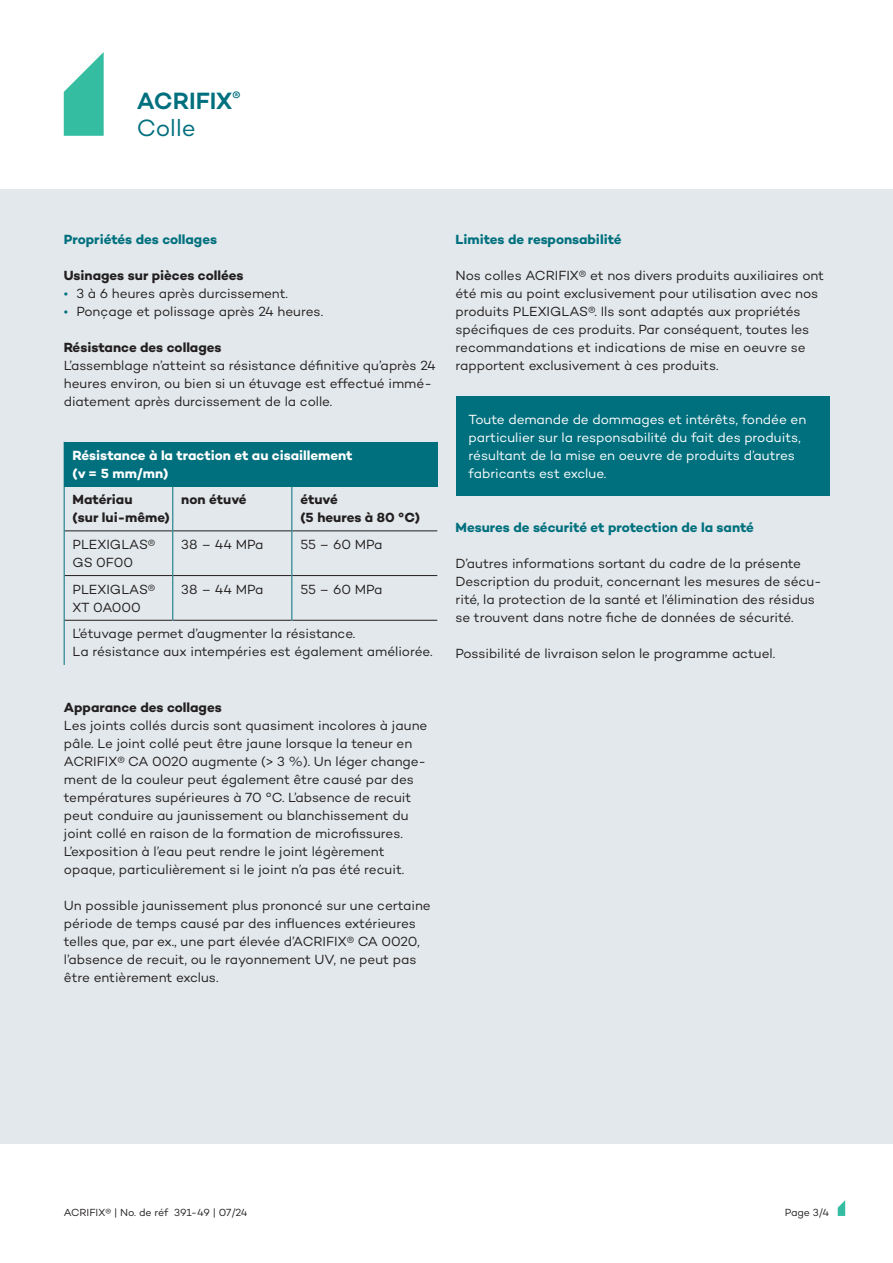
<style>
.page{position:relative;width:893px;height:1263px;background:#fff}
.page>*{position:absolute;margin:0;border:0;box-sizing:border-box;transform-origin:0 0}
.t1{font:600 24px/27px "Campton";color:#01707e}
.Fließtext{font:13.5px/18px "Campton";letter-spacing:-.005em;color:#231f20}
.Fließtext_Tabellen{font:13.5px/18px "Campton";color:#231f20}
.Info-Box{font:13.5px/18px "Campton";letter-spacing:-.005em;color:#fff}
.Fließtext-2{font:700 13.5px "Campton";letter-spacing:-.005em;color:#01707e}
.Fließtext-3{font:700 13.5px/18px "Campton";color:#231f20}
.Fließtext-4{font:700 13.5px/18px "Campton";color:#fff}
.Headline_4___Fließtext_Kopie{font:700 13.5px "Campton";color:#231f20}
.Headline_4___Fließtext{font:700 13.5px "Campton";letter-spacing:-.005em;color:#01707e}
.t2{font:10.5px "Campton";letter-spacing:-.005em;color:#231f20}
.s1{font-weight:400}
.s2{color:#01707e}
.s3{font-weight:700}
</style>
<div class="page">
<div style="left:0;top:190px;width:893px;height:954px;background:#e2e8eb"></div>
<svg style="left:838px;top:1200px;width:7px;height:16px"></svg>
<svg style="left:64px;top:52px;width:40px;height:84px"></svg>
<div style="left:64px;top:442px;width:373px;height:44px;background:#01707e"></div>
<hr style="left:65px;top:531px;width:107px;height:1px;background:#231f20">
<hr style="left:173px;top:531px;width:118px;height:1px;background:#231f20">
<hr style="left:292px;top:531px;width:145px;height:1px;background:#231f20">
<hr style="left:173px;top:575px;width:118px;height:1px;background:#231f20">
<hr style="left:292px;top:575px;width:145px;height:1px;background:#231f20">
<hr style="left:65px;top:575px;width:107px;height:1px;background:#231f20">
<hr style="left:173px;top:620px;width:118px;height:1px;background:#231f20">
<hr style="left:292px;top:620px;width:145px;height:1px;background:#231f20">
<hr style="left:65px;top:620px;width:107px;height:1px;background:#231f20">
<hr style="left:437px;top:442px;width:1px;height:44px;background:#01707e">
<hr style="left:64px;top:486px;width:1px;height:45px;background:#01707e">
<hr style="left:172px;top:486px;width:1px;height:45px;background:#01707e">
<hr style="left:291px;top:486px;width:1px;height:45px;background:#01707e">
<hr style="left:64px;top:531px;width:1px;height:44px;background:#01707e">
<hr style="left:172px;top:531px;width:1px;height:44px;background:#01707e">
<hr style="left:291px;top:531px;width:1px;height:44px;background:#01707e">
<hr style="left:64px;top:575px;width:1px;height:45px;background:#01707e">
<hr style="left:172px;top:575px;width:1px;height:45px;background:#01707e">
<hr style="left:291px;top:575px;width:1px;height:45px;background:#01707e">
<hr style="left:64px;top:620px;width:1px;height:45px;background:#01707e">
<div style="left:456px;top:397px;width:373px;height:99px;background:#01707e"></div>
<h1 class="t1" style="left:137px;top:87px;width:105px">ACRIFIX<sup>®<br></sup><span class="s1">Colle</span></h1>
<p class="Headline_4___Fließtext" style="left:64px;top:231px;width:155px">Propriétés des collages</p>
<p class="Headline_4___Fließtext_Kopie" style="left:64px;top:267px;width:181px">Usinages sur pièces collées</p>
<p class="Fließtext" style="left:64px;top:284px;width:226px"><span class="s2">•</span> 3 à 6 heures après durcissement.</p>
<p class="Fließtext" style="left:64px;top:302px;width:261px"><span class="s2">•</span> Ponçage et polissage après 24 heures.</p>
<p class="Fließtext" style="left:64px;top:338px;width:374px"><span class="s3">Résistance des collages<br></span>L’assemblage n’atteint sa résistance définitive qu’après 24 heures environ, ou bien si un étuvage est effectué immé&shy;diatement après durcissement de la colle.</p>
<p class="Fließtext-4" style="left:73px;top:446px;width:281px">Résistance à la traction et au cisaillement (v = 5 mm/mn)</p>
<p class="Fließtext-3" style="left:73px;top:490px;width:99px">Matériau<br>(sur lui-même)</p>
<p class="Fließtext-3" style="left:181px;top:490px;width:67px">non étuvé</p>
<p class="Fließtext-3" style="left:300px;top:490px;width:121px">étuvé<br>(5 heures à 80 °C)</p>
<p class="Fließtext_Tabellen" style="left:73px;top:535px;width:84px">PLEXIGLAS®<br>GS 0F00</p>
<p class="Fließtext_Tabellen" style="left:181px;top:535px;width:84px">38 – 44 MPa</p>
<p class="Fließtext_Tabellen" style="left:300px;top:535px;width:84px">55 – 60 MPa</p>
<p class="Fließtext_Tabellen" style="left:73px;top:580px;width:84px">PLEXIGLAS®<br>XT 0A000</p>
<p class="Fließtext_Tabellen" style="left:181px;top:580px;width:84px">38 – 44 MPa</p>
<p class="Fließtext_Tabellen" style="left:300px;top:580px;width:84px">55 – 60 MPa</p>
<p class="Fließtext_Tabellen" style="left:73px;top:624px;width:361px">L’étuvage permet d’augmenter la résistance.<br>La résistance aux intempéries est également améliorée.</p>
<p class="Headline_4___Fließtext_Kopie" style="left:64px;top:699px;width:159px">Apparance des collages</p>
<p class="Fließtext" style="left:64px;top:716px;width:365px">Les joints collés durcis sont quasiment incolores à jaune pâle. Le joint collé peut être jaune lorsque la teneur en ACRIFIX® CA 0020 augmente (&gt; 3 %). Un léger change&shy;ment de la couleur peut également être causé par des températures supérieures à 70 °C. L’absence de recuit peut conduire au jaunissement ou blanchissement du joint collé en raison de la formation de microfissures.<br>L’exposition à l’eau peut rendre le joint légèrement opaque, particulièrement si le joint n’a pas été recuit.</p>
<p class="Fließtext" style="left:64px;top:896px;width:368px">Un possible jaunissement plus prononcé sur une certaine période de temps causé par des influences extérieures telles que, par ex., une part élevée d’ACRIFIX® CA 0020, l’absence de recuit, ou le rayonnement UV, ne peut pas être entièrement exclus.</p>
<p class="Fließtext-2" style="left:455px;top:231px;width:168px">Limites de responsabilité</p>
<p class="Fließtext" style="left:455px;top:266px;width:370px">Nos colles ACRIFIX® et nos divers produits auxiliaires ont été mis au point exclusivement pour utilisation avec nos produits PLEXIGLAS®. Ils sont adaptés aux propriétés spécifiques de ces produits. Par conséquent, toutes les recommandations et indications de mise en oeuvre se rapportent exclusivement à ces produits.</p>
<p class="Info-Box" style="left:469px;top:410px;width:339px">Toute demande de dommages et intérêts, fondée en particulier sur la responsabilité du fait des produits, résultant de la mise en oeuvre de produits d’autres fabricants est exclue.</p>
<p class="Fließtext-2" style="left:455px;top:519px;width:300px">Mesures de sécurité et protection de la santé</p>
<p class="Fließtext" style="left:455px;top:554px;width:368px">D’autres informations sortant du cadre de la présente Description du produit, concernant les mesures de sécu&shy;rité, la protection de la santé et l’élimination des résidus se trouvent dans notre fiche de données de sécurité.</p>
<p class="Fließtext" style="left:455px;top:644px;width:321px">Possibilité de livraison selon le programme actuel.</p>
<p class="t2" style="left:64px;top:1206px;width:185px">ACRIFIX® | No. de réf 391-49 | 07/24</p>
<p class="t2" style="left:785px;top:1206px;width:46px">Page 3/4</p>
</div>
